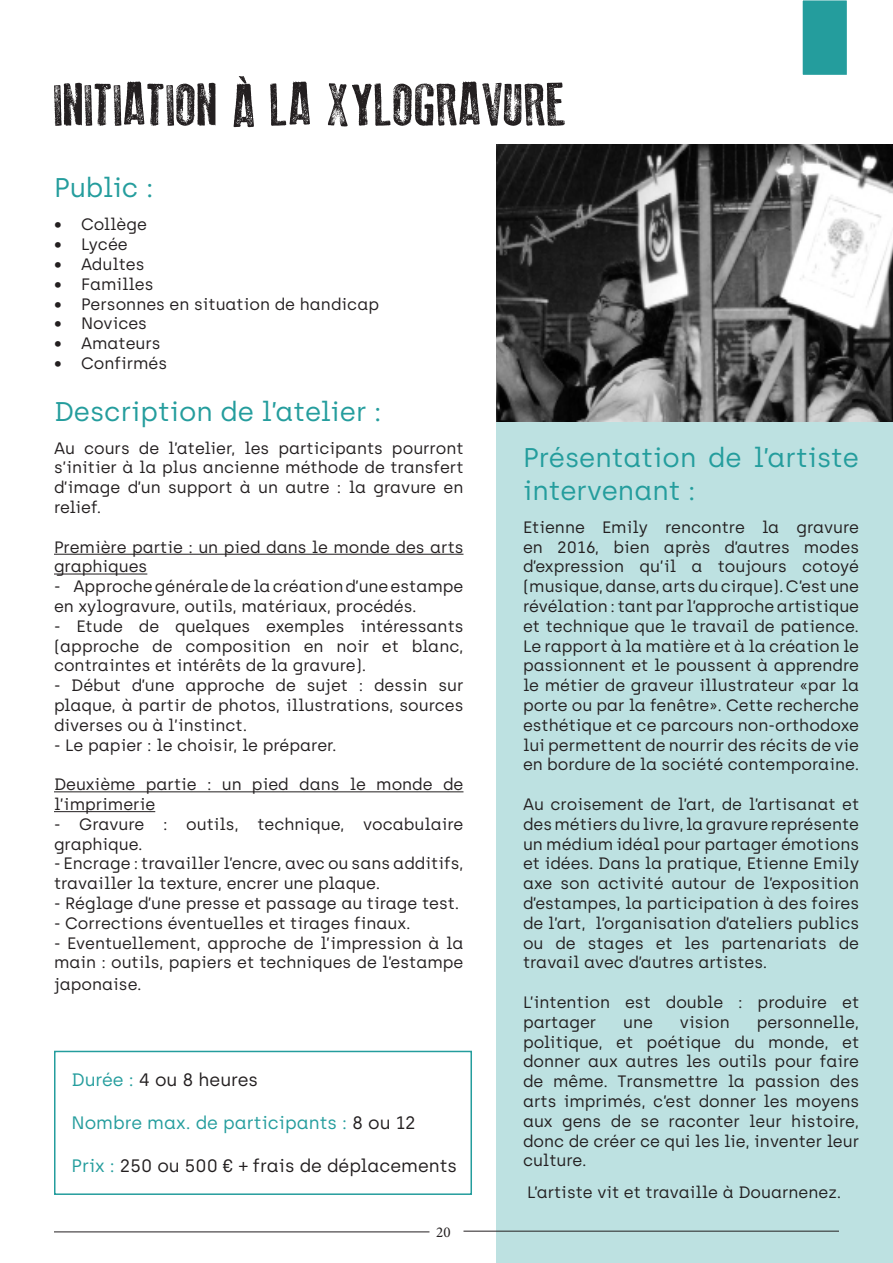
<style>
.page{position:relative;width:893px;height:1263px;background:#fff}
.page>*{position:absolute;margin:0;border:0;box-sizing:border-box;transform-origin:0 0}
.t1{font:60px "Old Press";color:#231f20}
.t2{font:27px/33px "Archia";color:#249d9d}
.t3{font:18px "Archia";color:#231f20}
.t4{font:18px "Archia";color:#249d9d}
.t5{font:16.5px/19.8px "Archia";color:#231f20}
.t6{font:15px "Minion Pro";color:#231f20}
.s1{color:#249d9d}
.s2{color:#231f20}
</style>
<div class="page">
<div style="left:496px;top:200px;width:397px;height:1063px;background:#bde1e1"></div>
<img style="left:496px;top:145px;width:397px;height:276px">
<hr style="left:54px;top:554px;width:409px;height:1px;background:#231f20">
<hr style="left:54px;top:574px;width:93px;height:1px;background:#231f20">
<hr style="left:54px;top:791px;width:409px;height:1px;background:#231f20">
<hr style="left:54px;top:811px;width:101px;height:1px;background:#231f20">
<div style="left:802px;top:0;width:45px;height:75px;background:#249d9d"></div>
<hr style="left:54px;top:1231px;width:375px;height:1px;background:#231f20">
<hr style="left:463px;top:1231px;width:376px;height:1px;background:#231f20">
<div style="left:54px;top:1051px;width:418px;height:144px;border:2px solid #249d9d"></div>
<h1 class="t1" style="left:54px;top:71px;width:514px">INITIATION À LA XYLOGRAVURE</h1>
<h2 class="t2" style="left:54px;top:171px;width:101px">Public :</h2>
<p class="t5" style="left:54px;top:215px;width:94px">• Collège</p>
<p class="t5" style="left:54px;top:234px;width:75px">• Lycée</p>
<p class="t5" style="left:54px;top:254px;width:92px">• Adultes</p>
<p class="t5" style="left:54px;top:274px;width:101px">• Familles</p>
<p class="t5" style="left:54px;top:294px;width:327px">• Personnes en situation de handicap</p>
<p class="t5" style="left:54px;top:314px;width:95px">• Novices</p>
<p class="t5" style="left:54px;top:333px;width:108px">• Amateurs</p>
<p class="t5" style="left:54px;top:353px;width:115px">• Confirmés</p>
<h2 class="t2" style="left:54px;top:394px;width:329px">Description de l’atelier :</h2>
<p class="t5" style="left:54px;top:438px;width:411px;text-align:justify">Au cours de l’atelier, les participants pourront s’initier à la plus ancienne méthode de transfert d’image d’un support à un autre : la gravure en relief.</p>
<p class="t5" style="left:54px;top:537px;width:411px">Première partie : un pied dans le monde des arts graphiques</p>
<p class="t5" style="left:54px;top:576px;width:411px">- Approche générale de la création d’une estampe en xylogravure, outils, matériaux, procédés.</p>
<p class="t5" style="left:54px;top:616px;width:411px;text-align:justify">- Etude de quelques exemples intéressants (approche de composition en noir et blanc, contraintes et intérêts de la gravure).</p>
<p class="t5" style="left:54px;top:675px;width:411px;text-align:justify">- Début d’une approche de sujet : dessin sur plaque, à partir de photos, illustrations, sources diverses ou à l’instinct.</p>
<p class="t5" style="left:54px;top:735px;width:284px">- Le papier : le choisir, le préparer.</p>
<p class="t5" style="left:54px;top:774px;width:411px">Deuxième partie : un pied dans le monde de l’imprimerie</p>
<p class="t5" style="left:54px;top:814px;width:411px">- Gravure : outils, technique, vocabulaire graphique.</p>
<p class="t5" style="left:54px;top:854px;width:411px">- Encrage : travailler l’encre, avec ou sans additifs, travailler la texture, encrer une plaque.</p>
<p class="t5" style="left:54px;top:893px;width:407px">- Réglage d’une presse et passage au tirage test.</p>
<p class="t5" style="left:54px;top:913px;width:358px">- Corrections éventuelles et tirages finaux.</p>
<p class="t5" style="left:54px;top:933px;width:411px">- Eventuellement, approche de l’impression à la main : outils, papiers et techniques de l’estampe</p>
<p class="t5" style="left:54px;top:974px;width:89px">japonaise.</p>
<p class="t3" style="left:72px;top:1069px;width:188px"><span class="s1">Durée :</span> 4 ou 8 heures</p>
<p class="t4" style="left:72px;top:1112px;width:346px">Nombre max. de participants : <span class="s2">8 ou 12</span></p>
<p class="t3" style="left:72px;top:1155px;width:387px"><span class="s1">Prix :</span> 250 ou 500 € + frais de déplacements</p>
<p class="t6" style="left:436px;top:1222px;width:16px">20</p>
<h2 class="t2" style="left:523px;top:441px;width:338px">Présentation de l’artiste intervenant :</h2>
<p class="t5" style="left:523px;top:517px;width:338px;text-align:justify">Etienne Emily rencontre la gravure en 2016, bien après d’autres modes d’expression qu’il a toujours cotoyé (musique, danse, arts du cirque). C’est une révélation : tant par l’approche artistique et technique que le travail de patience.<br>Le rapport à la matière et à la création le passionnent et le poussent à apprendre le métier de graveur illustrateur «par la porte ou par la fenêtre». Cette recherche esthétique et ce parcours non-orthodoxe lui permettent de nourrir des récits de vie en bordure de la société contemporaine.</p>
<p class="t5" style="left:523px;top:794px;width:338px;text-align:justify">Au croisement de l’art, de l’artisanat et des métiers du livre, la gravure représente un médium idéal pour partager émotions et idées. Dans la pratique, Etienne Emily axe son activité autour de l’exposition d’estampes, la participation à des foires de l’art, l’organisation d’ateliers publics ou de stages et les partenariats de travail avec d’autres artistes.</p>
<p class="t5" style="left:523px;top:992px;width:338px">L’intention est double : produire et partager</p>
<p class="t5" style="left:523px;top:1012px;width:338px;text-align:justify;text-indent:234px">personnelle, politique, et poétique du monde, et donner aux autres les outils pour faire de même. Transmettre la passion des arts imprimés, c’est donner les moyens aux gens de se raconter leur histoire, donc de créer ce qui les lie, inventer leur culture.</p>
<p class="t5" style="left:623px;top:1012px;width:31px">une</p>
<p class="t5" style="left:680px;top:1012px;width:51px">vision</p>
<p class="t5" style="left:527px;top:1182px;width:316px">L’artiste vit et travaille à Douarnenez.</p>
</div>
